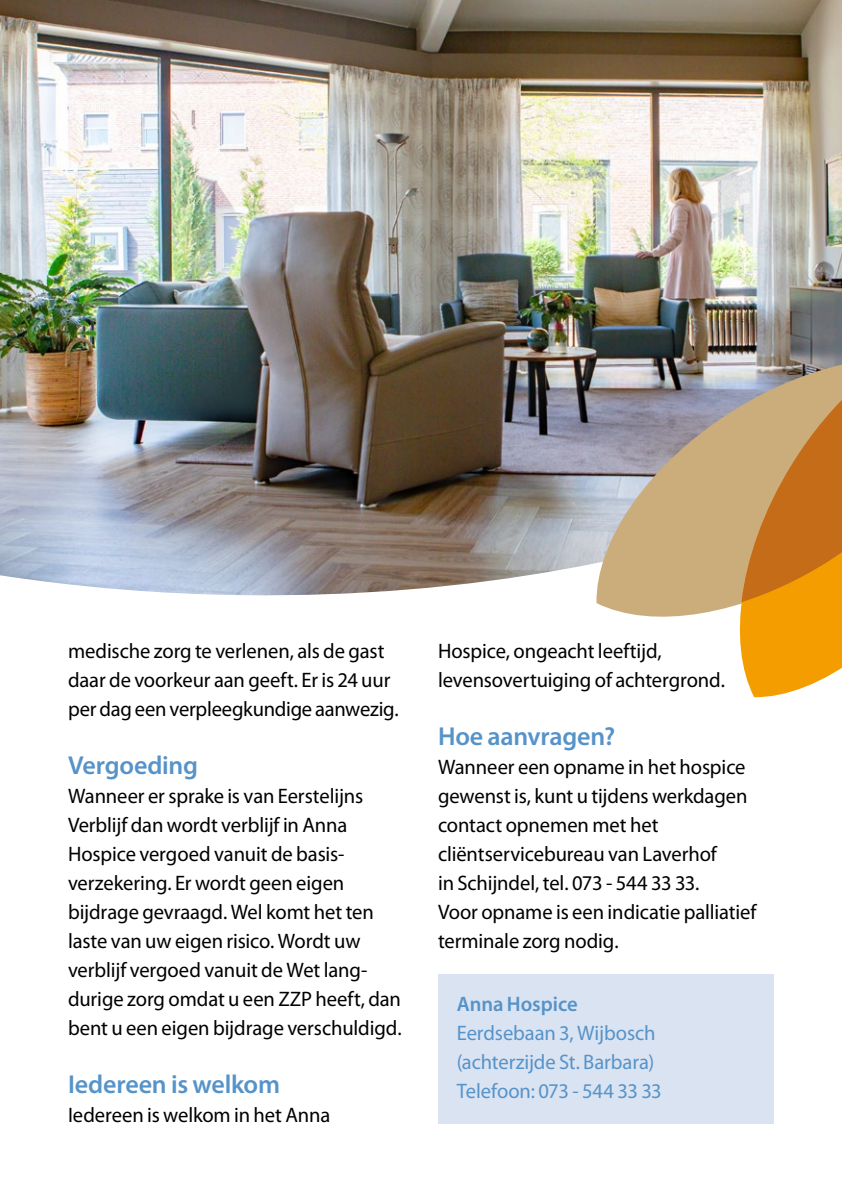
<style>
.page{position:relative;width:842px;height:1191px;background:#fff}
.page>*{position:absolute;margin:0;border:0;box-sizing:border-box;transform-origin:0 0}
.t1{font:600 26px "Myriad Pro";letter-spacing:-.01em;color:#5693c9}
.t2{font:21px/29px "Myriad Pro";letter-spacing:-.005em;color:#000}
.t3{font:21px/29px "Myriad Pro";letter-spacing:-.005em;color:#5693c9}
.t4{font:600 21px "Myriad Pro";letter-spacing:-.005em;color:#5693c9}
</style>
<div class="page">
<img style="left:0;top:0;width:842px;height:596px">
<svg style="left:595px;top:361px;width:247px;height:256px;background:#b8a894"></svg>
<svg style="left:726px;top:383px;width:116px;height:314px;background:#d79a44"></svg>
<div style="left:438px;top:974px;width:336px;height:149px;background:#dae3f2"></div>
<p class="t2" style="left:68px;top:636px;width:332px">medische zorg te verlenen, als de gast daar de voorkeur aan geeft. Er is 24 uur per dag een verpleegkundige aanwezig.</p>
<p class="t1" style="left:68px;top:749px;width:132px">Vergoeding</p>
<p class="t2" style="left:68px;top:781px;width:335px">Wanneer er sprake is van Eerstelijns Verblijf dan wordt verblijf in Anna Hospice vergoed vanuit de basis&shy;verzekering. Er wordt geen eigen bijdrage gevraagd. Wel komt het ten laste van uw eigen risico. Wordt uw verblijf vergoed vanuit de Wet lang&shy;durige zorg omdat u een ZZP heeft, dan bent u een eigen bijdrage verschuldigd.</p>
<p class="t1" style="left:68px;top:1068px;width:214px">Iedereen is welkom</p>
<p class="t2" style="left:68px;top:1100px;width:264px">Iedereen is welkom in het Anna</p>
<p class="t2" style="left:438px;top:636px;width:289px">Hospice, ongeacht leeftijd, levensovertuiging of achtergrond.</p>
<p class="t1" style="left:438px;top:720px;width:179px">Hoe aanvragen?</p>
<p class="t2" style="left:438px;top:752px;width:320px">Wanneer een opname in het hospice gewenst is, kunt u tijdens werkdagen contact opnemen met het cliëntservicebureau van Laverhof<br>in Schijndel, tel. 073 - 544 33 33.<br>Voor opname is een indicatie palliatief terminale zorg nodig.</p>
<p class="t4" style="left:457px;top:990px;width:122px">Anna Hospice</p>
<p class="t3" style="left:457px;top:1018px;width:206px">Eerdsebaan 3, Wijbosch (achterzijde St. Barbara)<br>Telefoon: 073 - 544 33 33</p>
</div>
